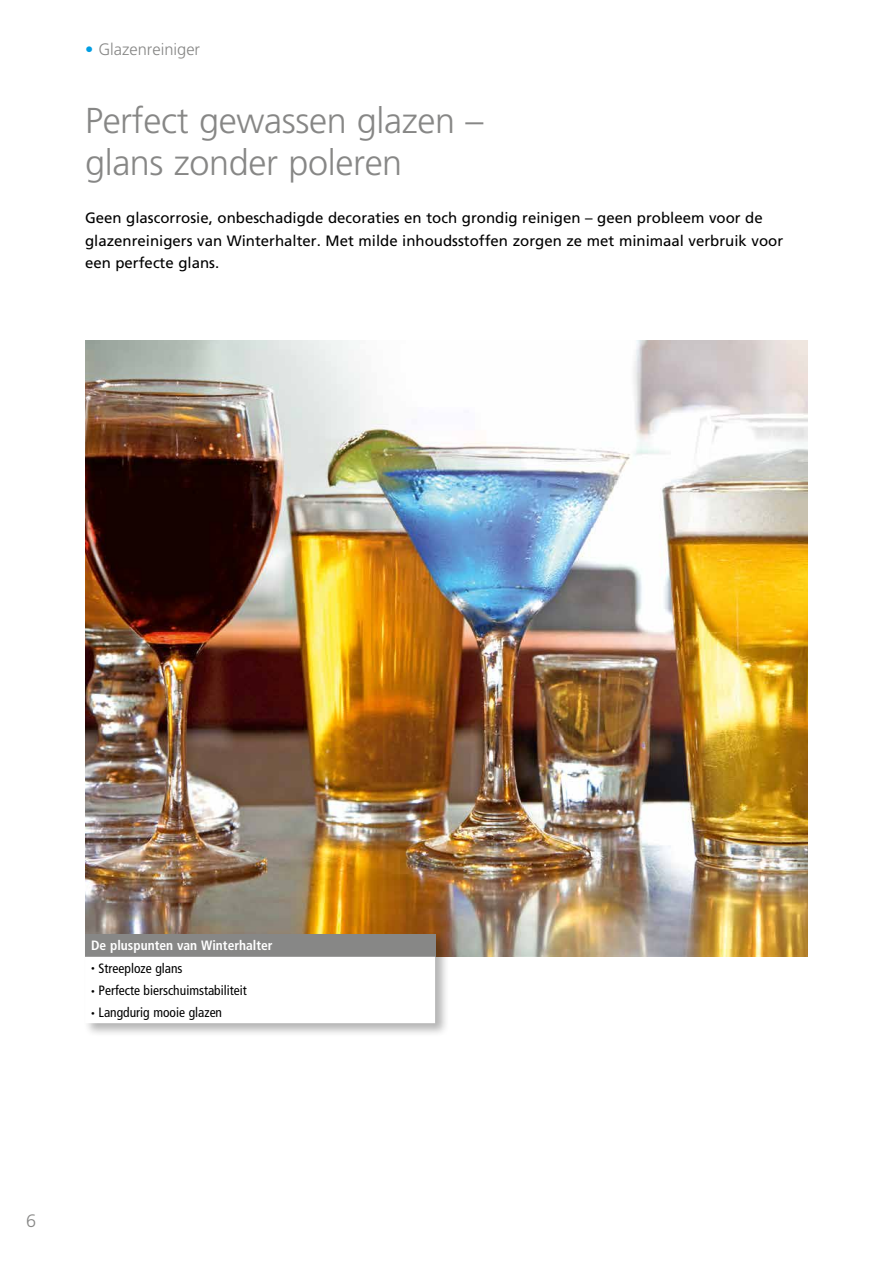
<style>
.page{position:relative;width:893px;height:1263px;background:#fff}
.page>*{position:absolute;margin:0;border:0;box-sizing:border-box;transform-origin:0 0}
.t1{font:300 36px/42px "Frutiger LT Pro";letter-spacing:-.01em;color:#878786}
.t2{font:300 18px "Frutiger LT Pro";color:#878786}
.t3{font:300 16.5px "Frutiger LT Pro";color:#878786}
.t4{font:15px/22.5px "Frutiger LT Pro";color:#000}
.t5{font:condensed 13.5px "Frutiger LT Pro";color:#000}
.t6{font:700 condensed 13.5px "Frutiger LT Pro";color:#fff}
.s1{color:#009ee3}
.s2{font-size:7.5px}
</style>
<div class="page">
<img style="left:85px;top:340px;width:723px;height:617px">
<div style="left:83px;top:932px;width:367px;height:106px;background:#000;opacity:.3"></div>
<div style="left:85px;top:934px;width:350px;height:23px;background:#878786"></div>
<svg style="left:85px;top:957px;width:350px;height:66px"></svg>
<p class="t3" style="left:85px;top:40px;width:117px"><span class="s1">•</span> Glazenreiniger</p>
<h1 class="t1" style="left:85px;top:100px;width:400px">Perfect gewassen glazen – glans zonder poleren</h1>
<p class="t4" style="left:85px;top:207px;width:700px">Geen glascorrosie, onbeschadigde decoraties en toch grondig reinigen – geen probleem voor de glazenreinigers van Winterhalter. Met milde inhoudsstoffen zorgen ze met minimaal verbruik voor een perfecte glans.</p>
<p class="t6" style="left:91px;top:938px;width:183px">De pluspunten van Winterhalter</p>
<p class="t5" style="left:91px;top:960px;width:93px"><span class="s2">•</span> Streeploze glans</p>
<p class="t5" style="left:91px;top:982px;width:157px"><span class="s2">•</span> Perfecte bierschuimstabiliteit</p>
<p class="t5" style="left:91px;top:1005px;width:133px"><span class="s2">•</span> Langdurig mooie glazen</p>
<p class="t2" style="left:26px;top:1210px;width:12px">6</p>
</div>
